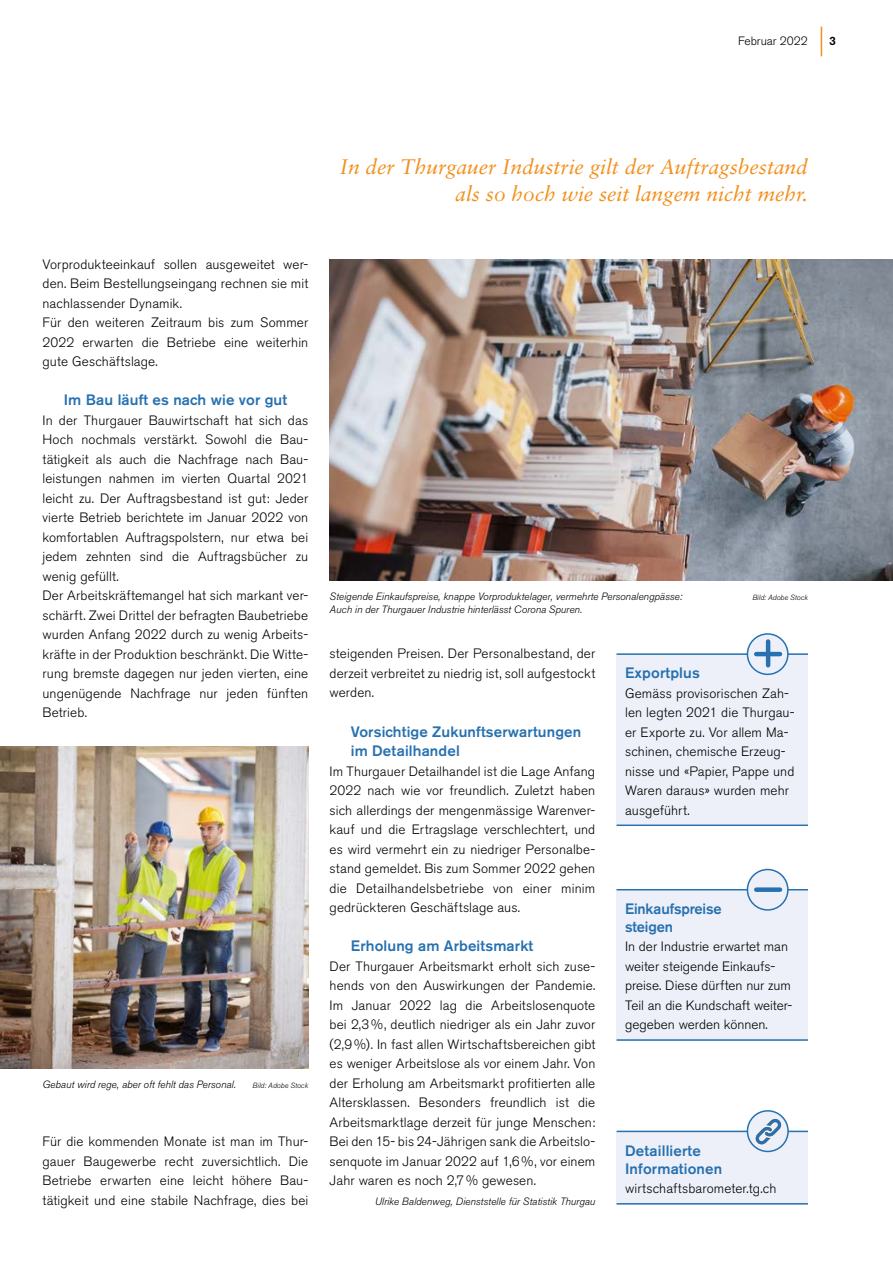
<style>
.page{position:relative;width:893px;height:1263px;background:#fff}
.page>*{position:absolute;margin:0;border:0;box-sizing:border-box;transform-origin:0 0}
.t1{font:italic 21px/27px "Sabon LT";color:#f38f1c;text-align:right}
.t2{font:500 15px/19.5px "Akzidenz Grotesk BE";letter-spacing:.01em;color:#2771b0}
.t3{font:500 15px/18px "Akzidenz Grotesk BE";letter-spacing:-.01em;color:#2771b0}
.t4{font:300 13.5px/19.5px "Akzidenz Grotesk BE";letter-spacing:.01em;color:#000}
.t5{font:300 12px "Akzidenz Grotesk BE";color:#000}
.t6{font:500 12px "Akzidenz Grotesk BE";color:#000}
.t7{font:italic 300 10.5px/12.8px "Akzidenz Grotesk BQ";color:#000}
.t8{font:italic 300 7.5px "Akzidenz Grotesk BQ";color:#000}
</style>
<div class="page">
<svg style="left:821px;top:27px;width:1px;height:29px"></svg>
<div style="left:617px;top:1131px;width:191px;height:74px;background:#edf0f8"></div>
<hr style="left:617px;top:1131px;width:191px;height:1px;background:#2771b0">
<hr style="left:617px;top:1203px;width:191px;height:1px;background:#2771b0">
<div style="left:747px;top:1111px;width:41px;height:40px;background:#edf0f8;border-radius:50%"></div>
<div style="left:747px;top:1110px;width:42px;height:42px;border:2px solid #2771b0;border-radius:50%"></div>
<svg style="left:755px;top:1118px;width:26px;height:27px"></svg>
<div style="left:617px;top:653px;width:191px;height:173px;background:#edf0f8"></div>
<hr style="left:617px;top:653px;width:191px;height:2px;background:#2771b0">
<hr style="left:617px;top:824px;width:191px;height:2px;background:#2771b0">
<svg style="left:747px;top:634px;width:41px;height:40px"></svg>
<div style="left:747px;top:633px;width:42px;height:42px;border:2px solid #2771b0;border-radius:50%"></div>
<hr style="left:756px;top:652px;width:24px;height:4px;background:#2771b0">
<hr style="left:766px;top:641px;width:4px;height:24px;background:#2771b0">
<div style="left:617px;top:889px;width:191px;height:152px;background:#edf0f8"></div>
<hr style="left:617px;top:889px;width:191px;height:1px;background:#2771b0">
<hr style="left:617px;top:1039px;width:191px;height:2px;background:#2771b0">
<div style="left:747px;top:869px;width:41px;height:41px;background:#edf0f8;border-radius:50%"></div>
<div style="left:747px;top:869px;width:42px;height:42px;border:2px solid #2771b0;border-radius:50%"></div>
<div style="left:756px;top:887px;width:24px;height:5px;background:#2771b0"></div>
<img style="left:330px;top:259px;width:563px;height:321px">
<img style="left:0;top:747px;width:308px;height:322px">
<p class="t5" style="left:738px;top:34px;width:71px">Februar 2022</p>
<p class="t6" style="left:829px;top:33px;width:8px">3</p>
<h1 class="t1" style="left:340px;top:153px;width:469px">In der Thurgauer Industrie gilt der Auftragsbestand als so hoch wie seit langem nicht mehr.</h1>
<p class="t4" style="left:43px;top:254px;width:267px">Vorprodukteeinkauf sollen ausgeweitet wer&shy;den. Beim Bestellungseingang rechnen sie mit nachlassender Dynamik.<br>Für den weiteren Zeitraum bis zum Sommer 2022 erwarten die Betriebe eine weiterhin gute Geschäftslage.</p>
<p class="t2" style="left:64px;top:390px;width:225px">Im Bau läuft es nach wie vor gut</p>
<p class="t4" style="left:43px;top:410px;width:267px">In der Thurgauer Bauwirtschaft hat sich das Hoch nochmals verstärkt. Sowohl die Bau&shy;tätigkeit als auch die Nachfrage nach Bau&shy;leistungen nahmen im vierten Quartal 2021 leicht zu. Der Auftragsbestand ist gut: Jeder vierte Betrieb berichtete im Januar 2022 von komfortablen Auftragspolstern, nur etwa bei jedem zehnten sind die Auftragsbücher zu wenig gefüllt.<br>Der Arbeitskräftemangel hat sich markant ver&shy;schärft. Zwei Drittel der befragten Baubetriebe wurden Anfang 2022 durch zu wenig Arbeits&shy;kräfte in der Produktion beschränkt. Die Witte&shy;rung bremste dagegen nur jeden vierten, eine ungenügende Nachfrage nur jeden fünften Betrieb.</p>
<p class="t7" style="left:43px;top:1078px;width:195px">Gebaut wird rege, aber oft fehlt das Personal.</p>
<p class="t8" style="left:253px;top:1081px;width:57px">Bild: Adobe Stock</p>
<p class="t4" style="left:43px;top:1132px;width:267px;text-align:justify">Für die kommenden Monate ist man im Thur&shy;gauer Baugewerbe recht zuversichtlich. Die Betriebe erwarten eine leicht höhere Bau&shy;tätigkeit und eine stabile Nachfrage, dies bei</p>
<p class="t7" style="left:330px;top:590px;width:354px">Steigende Einkaufspreise, knappe Vorproduktelager, vermehrte Personalengpässe:<br>Auch in der Thurgauer Industrie hinterlässt Corona Spuren.</p>
<p class="t8" style="left:752px;top:593px;width:57px">Bild: Adobe Stock</p>
<p class="t4" style="left:330px;top:644px;width:267px;text-align:justify">steigenden Preisen. Der Personalbestand, der derzeit verbreitet zu niedrig ist, soll aufgestockt werden.</p>
<p class="t2" style="left:351px;top:721px;width:232px">Vorsichtige Zukunftserwartungen im Detailhandel</p>
<p class="t4" style="left:330px;top:761px;width:267px;text-align:justify">Im Thurgauer Detailhandel ist die Lage Anfang 2022 nach wie vor freundlich. Zuletzt haben sich allerdings der mengenmässige Warenver&shy;kauf und die Ertragslage verschlechtert, und es wird vermehrt ein zu niedriger Personalbe&shy;stand gemeldet. Bis zum Sommer 2022 gehen die Detailhandelsbetriebe von einer minim gedrückteren Geschäftslage aus.</p>
<p class="t2" style="left:351px;top:936px;width:184px">Erholung am Arbeitsmarkt</p>
<p class="t4" style="left:330px;top:956px;width:267px;text-align:justify">Der Thurgauer Arbeitsmarkt erholt sich zuse&shy;hends von den Auswirkungen der Pandemie.<br>Im Januar 2022 lag die Arbeitslosenquote bei 2,3%, deutlich niedriger als ein Jahr zuvor (2,9%). In fast allen Wirtschaftsbereichen gibt es weniger Arbeitslose als vor einem Jahr. Von der Erholung am Arbeitsmarkt profitierten alle Altersklassen. Besonders freundlich ist die Arbeitsmarktlage derzeit für junge Menschen:<br>Bei den 15- bis 24-Jährigen sank die Arbeitslo&shy;senquote im Januar 2022 auf 1,6%, vor einem Jahr waren es noch 2,7% gewesen.</p>
<p class="t7" style="left:375px;top:1195px;width:222px">Ulrike Baldenweg, Dienststelle für Statistik Thurgau</p>
<p class="t2" style="left:625px;top:663px;width:76px">Exportplus</p>
<p class="t4" style="left:625px;top:683px;width:171px">Gemäss provisorischen Zah&shy;len legten 2021 die Thurgau&shy;er Exporte zu. Vor allem Ma&shy;schinen, chemische Erzeug&shy;nisse und «Papier, Pappe und<br>Waren daraus» wurden mehr ausgeführt.</p>
<p class="t3" style="left:625px;top:899px;width:98px">Einkaufspreise steigen</p>
<p class="t4" style="left:625px;top:937px;width:169px">In der Industrie erwartet man weiter steigende Einkaufs&shy;preise. Diese dürften nur zum<br>Teil an die Kundschaft weiter&shy;gegeben werden können.</p>
<p class="t2" style="left:625px;top:1141px;width:99px;line-height:18px">Detaillierte<br>Informationen</p>
<p class="t4" style="left:625px;top:1179px;width:153px">wirtschaftsbarometer.tg.ch</p>
</div>
